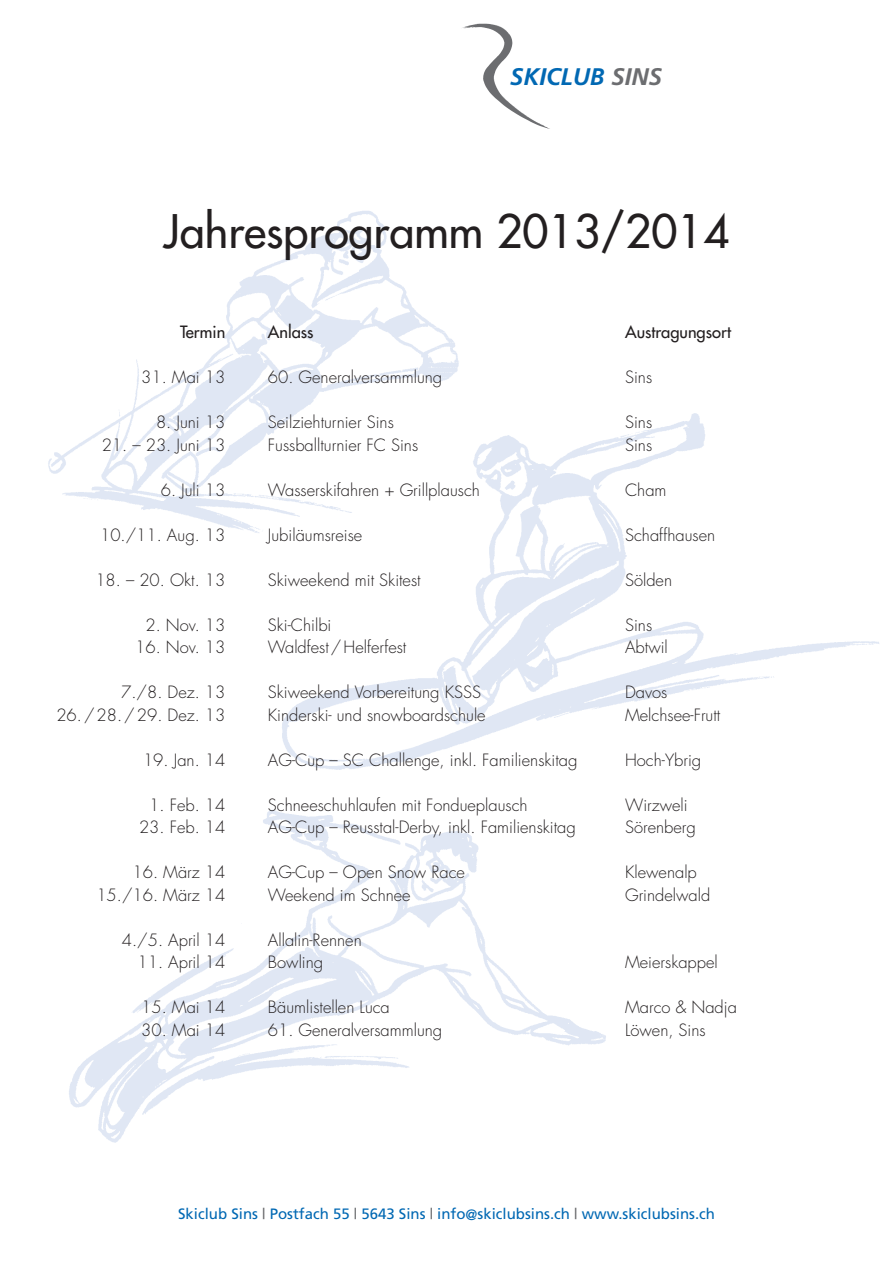
<style>
.page{position:relative;width:893px;height:1263px;background:#fff}
.page>*{position:absolute;margin:0;border:0;box-sizing:border-box;transform-origin:0 0}
.t1{font:45px "Futura";color:#231f20}
.t2{font:italic 700 24px "Frutiger";color:#0168b3}
.t3{font:300 16.5px "Futura";color:#231f20}
.t4{font:16.5px "Futura";color:#231f20}
.t5{font:15px "Frutiger";color:#0168b3}
.s1{color:#6c6d70}
</style>
<div class="page">
<img style="left:282px;top:413px;width:597px;height:357px">
<img style="left:69px;top:809px;width:537px;height:334px">
<img style="left:48px;top:211px;width:413px;height:329px">
<img style="left:462px;top:23px;width:88px;height:106px">
<h2 class="t2" style="left:510px;top:63px;width:154px">SKICLUB <span class="s1">SINS</span></h2>
<p class="t1" style="left:164px;top:202px;width:567px">Jahresprogramm 2013/2014</p>
<p class="t4" style="left:180px;top:321px;width:47px">Termin</p>
<p class="t4" style="left:268px;top:321px;width:47px">Anlass</p>
<p class="t4" style="left:625px;top:321px;width:108px">Austragungsort</p>
<p class="t3" style="left:141px;top:367px;width:86px">31. Mai 13</p>
<p class="t3" style="left:268px;top:367px;width:176px">60. Generalversammlung</p>
<p class="t3" style="left:625px;top:367px;width:29px">Sins</p>
<p class="t3" style="left:156px;top:412px;width:71px">8. Juni 13</p>
<p class="t3" style="left:268px;top:412px;width:127px">Seilziehturnier Sins</p>
<p class="t3" style="left:625px;top:412px;width:29px">Sins</p>
<p class="t3" style="left:102px;top:434px;width:125px">21. – 23. Juni 13</p>
<p class="t3" style="left:268px;top:434px;width:152px">Fussballturnier FC Sins</p>
<p class="t3" style="left:625px;top:434px;width:29px">Sins</p>
<p class="t3" style="left:161px;top:479px;width:66px">6. Juli 13</p>
<p class="t3" style="left:268px;top:479px;width:214px">Wasserskifahren + Grillplausch</p>
<p class="t3" style="left:625px;top:479px;width:43px">Cham</p>
<p class="t3" style="left:100px;top:524px;width:127px">10./11. Aug. 13</p>
<p class="t3" style="left:268px;top:524px;width:96px">Jubiläumsreise</p>
<p class="t3" style="left:625px;top:524px;width:92px">Schaffhausen</p>
<p class="t3" style="left:95px;top:569px;width:132px">18. – 20. Okt. 13</p>
<p class="t3" style="left:268px;top:569px;width:154px">Skiweekend mit Skitest</p>
<p class="t3" style="left:625px;top:569px;width:49px">Sölden</p>
<p class="t3" style="left:145px;top:614px;width:81px">2. Nov. 13</p>
<p class="t3" style="left:268px;top:614px;width:65px">Ski-Chilbi</p>
<p class="t3" style="left:625px;top:614px;width:29px">Sins</p>
<p class="t3" style="left:135px;top:637px;width:92px">16. Nov. 13</p>
<p class="t3" style="left:268px;top:637px;width:140px">Waldfest/Helferfest</p>
<p class="t3" style="left:625px;top:637px;width:44px">Abtwil</p>
<p class="t3" style="left:121px;top:682px;width:106px">7./8. Dez. 13</p>
<p class="t3" style="left:268px;top:682px;width:215px">Skiweekend Vorbereitung KSSS</p>
<p class="t3" style="left:625px;top:682px;width:44px">Davos</p>
<p class="t3" style="left:56px;top:704px;width:170px">26./28./29. Dez. 13</p>
<p class="t3" style="left:268px;top:704px;width:219px">Kinderski- und snowboardschule</p>
<p class="t3" style="left:625px;top:704px;width:97px">Melchsee-Frutt</p>
<p class="t3" style="left:143px;top:749px;width:84px">19. Jan. 14</p>
<p class="t3" style="left:268px;top:749px;width:311px">AG-Cup – SC Challenge, inkl. Familienskitag</p>
<p class="t3" style="left:625px;top:749px;width:78px">Hoch-Ybrig</p>
<p class="t3" style="left:149px;top:794px;width:78px">1. Feb. 14</p>
<p class="t3" style="left:268px;top:794px;width:261px">Schneeschuhlaufen mit Fondueplausch</p>
<p class="t3" style="left:625px;top:794px;width:64px">Wirzweli</p>
<p class="t3" style="left:139px;top:817px;width:88px">23. Feb. 14</p>
<p class="t3" style="left:268px;top:817px;width:309px">AG-Cup – Reusstal-Derby, inkl. Familienskitag</p>
<p class="t3" style="left:625px;top:817px;width:72px">Sörenberg</p>
<p class="t3" style="left:133px;top:862px;width:94px">16. März 14</p>
<p class="t3" style="left:268px;top:862px;width:199px">AG-Cup – Open Snow Race</p>
<p class="t3" style="left:625px;top:862px;width:73px">Klewenalp</p>
<p class="t3" style="left:96px;top:884px;width:130px">15./16. März 14</p>
<p class="t3" style="left:268px;top:884px;width:144px">Weekend im Schnee</p>
<p class="t3" style="left:625px;top:884px;width:87px">Grindelwald</p>
<p class="t3" style="left:122px;top:929px;width:105px">4./5. April 14</p>
<p class="t3" style="left:268px;top:929px;width:95px">Allalin-Rennen</p>
<p class="t3" style="left:138px;top:952px;width:89px">11. April 14</p>
<p class="t3" style="left:268px;top:952px;width:57px">Bowling</p>
<p class="t3" style="left:625px;top:952px;width:94px">Meierskappel</p>
<p class="t3" style="left:141px;top:997px;width:86px">15. Mai 14</p>
<p class="t3" style="left:268px;top:997px;width:123px">Bäumlistellen Luca</p>
<p class="t3" style="left:625px;top:997px;width:113px">Marco &amp; Nadja</p>
<p class="t3" style="left:141px;top:1019px;width:86px">30. Mai 14</p>
<p class="t3" style="left:268px;top:1019px;width:176px">61. Generalversammlung</p>
<p class="t3" style="left:625px;top:1019px;width:82px">Löwen, Sins</p>
<p class="t5" style="left:178px;top:1205px;width:538px">Skiclub Sins <span class="s1">|</span> Postfach 55 <span class="s1">|</span> 5643 Sins <span class="s1">|</span> info@skiclubsins.ch <span class="s1">|</span> www.skiclubsins.ch</p>
</div>
